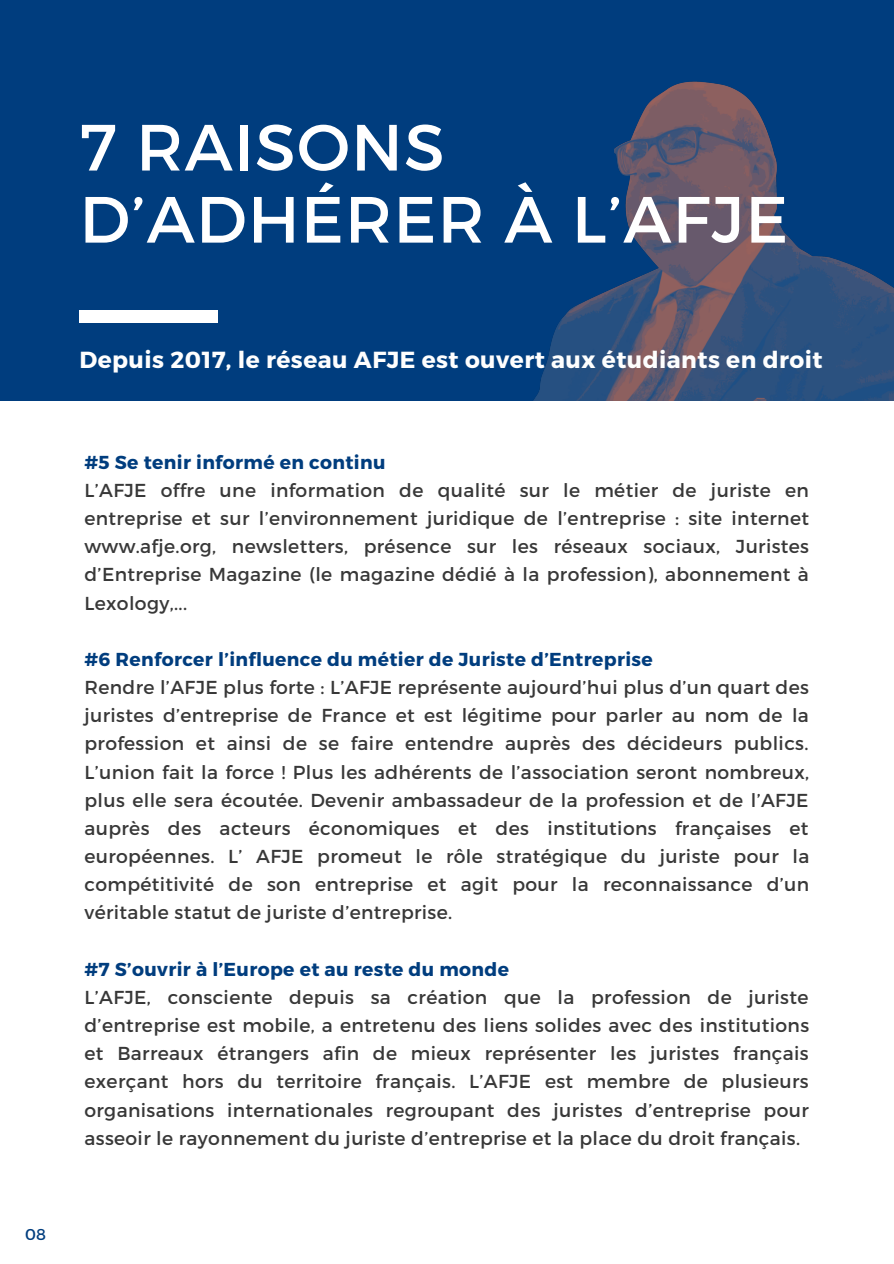
<style>
.page{position:relative;width:894px;height:1264px;background:#fff}
.page>*{position:absolute;margin:0;border:0;box-sizing:border-box;transform-origin:0 0}
.t1{font:65.25px/72px "Montserrat";letter-spacing:.02em;color:#fff}
.t2{font:700 23.25px "Montserrat";letter-spacing:.02em;color:#fefefe}
.t3{font:18.75px/28.2px "Montserrat";letter-spacing:.02em;color:#383838;text-align:justify}
.t4{font:700 18.75px "Montserrat";letter-spacing:.02em;color:#003d7e}
.t5{font:15.75px "Montserrat";color:#003d7e}
</style>
<div class="page">
<div style="left:0;top:0;width:893px;height:400px;background:#003d7e"></div>
<img style="left:534px;top:81px;width:359px;height:319px">
<div style="left:79px;top:310px;width:139px;height:13px;background:#fff"></div>
<p class="t1" style="left:79px;top:108px;width:710px">7 RAISONS<br>D’ADHÉRER À L’AFJE</p>
<p class="t5" style="left:25px;top:1223px;width:23px">08</p>
<p class="t2" style="left:79px;top:345px;width:744px">Depuis 2017, le réseau AFJE est ouvert aux étudiants en droit</p>
<p class="t4" style="left:84px;top:450px;width:302px">#5 Se tenir informé en continu</p>
<p class="t3" style="left:84px;top:475px;width:726px">L’AFJE offre une information de qualité sur le métier de juriste en entreprise et sur l’environnement juridique de l’entreprise : site internet www.afje.org, newsletters, présence sur les réseaux sociaux, Juristes d’Entreprise Magazine (le magazine dédié à la profession), abonnement à Lexology,...</p>
<p class="t4" style="left:84px;top:647px;width:569px">#6 Renforcer l’influence du métier de Juriste d’Entreprise</p>
<p class="t3" style="left:84px;top:672px;width:726px">Rendre l’AFJE plus forte : L’AFJE représente aujourd’hui plus d’un quart des juristes d’entreprise de France et est légitime pour parler au nom de la profession et ainsi de se faire entendre auprès des décideurs publics.<br>L’union fait la force ! Plus les adhérents de l’association seront nombreux, plus elle sera écoutée. Devenir ambassadeur de la profession et de l’AFJE auprès des acteurs économiques et des institutions françaises et européennes. L’ AFJE promeut le rôle stratégique du juriste pour la compétitivité de son entreprise et agit pour la reconnaissance d’un véritable statut de juriste d’entreprise.</p>
<p class="t4" style="left:84px;top:956px;width:426px">#7 S’ouvrir à l’Europe et au reste du monde</p>
<p class="t3" style="left:84px;top:982px;width:726px">L’AFJE, consciente depuis sa création que la profession de juriste d’entreprise est mobile, a entretenu des liens solides avec des institutions et Barreaux étrangers afin de mieux représenter les juristes français exerçant hors du territoire français. L’AFJE est membre de plusieurs organisations internationales regroupant des juristes d’entreprise pour asseoir le rayonnement du juriste d’entreprise et la place du droit français.</p>
</div>
